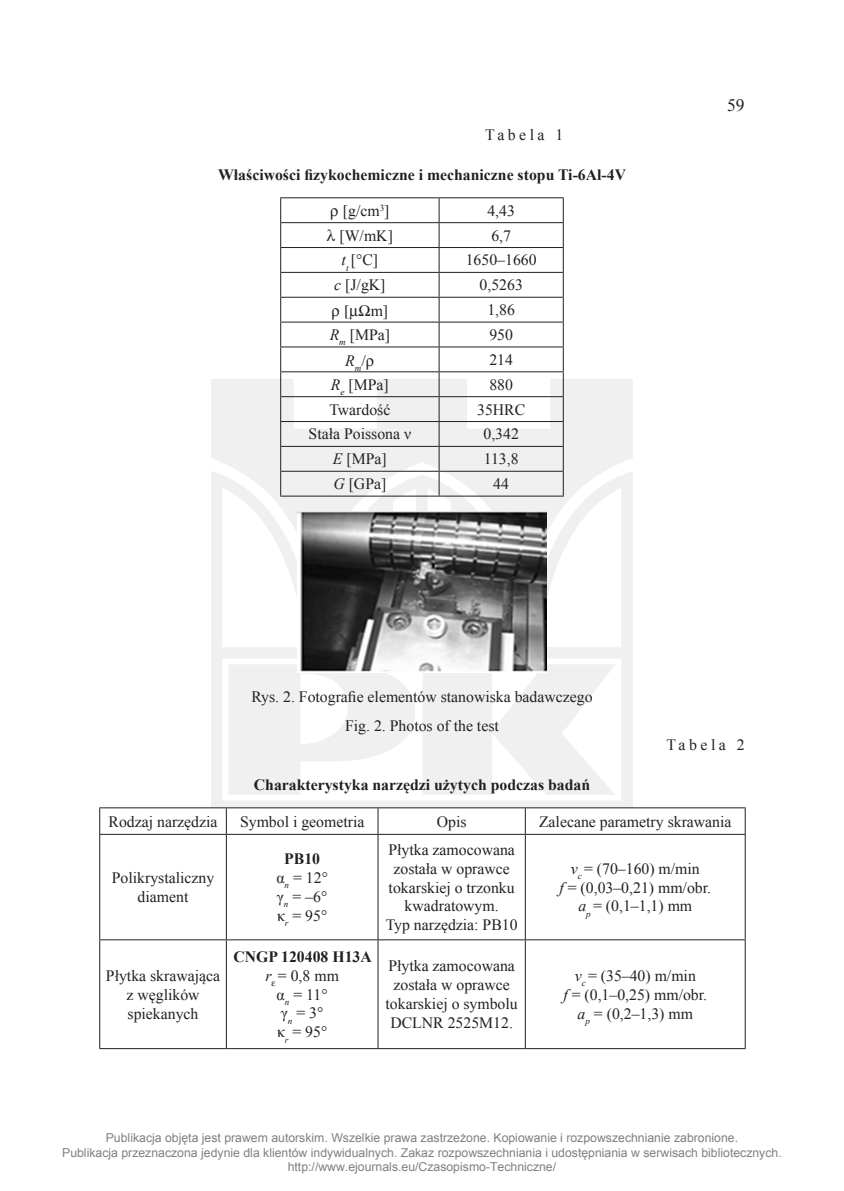
<style>
.page{position:relative;width:844px;height:1191px;background:#fff}
.page>*{position:absolute;margin:0;border:0;box-sizing:border-box;transform-origin:0 0}
.t1{font:17.5px "Times New Roman";color:#231f20}
.tekst_podstawowy_wci{font:15.75px/18.9px "Times New Roman";color:#231f20;text-align:center}
.nad_tablicą_cz{font:700 15.75px "Times New Roman";color:#231f20}
.ryc__cz{font:15.75px "Times New Roman";color:#231f20}
.tekst_podstawowy_wci-2{font:700 15.75px "Times New Roman";color:#231f20}
.tablica_cz{font:15.75px "Times New Roman";letter-spacing:.22em;color:#231f20}
.Normal_Standardowy1{font:15.75px "Times New Roman";color:#231f20}
.tekst_podstawowy_wci-3{font:italic 15.75px "Times New Roman";color:#231f20}
.t2{font:12.25px/14.7px "Arial";color:#808080;text-align:center}
.s1{font-style:italic}
.s2{font-style:normal}
</style>
<div class="page">
<svg style="left:211px;top:379px;width:421px;height:428px;fill:#eff0ef"></svg>
<hr style="left:280px;top:197px;width:159px;height:1px;background:#231f20">
<hr style="left:439px;top:197px;width:124px;height:1px;background:#231f20">
<hr style="left:280px;top:222px;width:159px;height:1px;background:#231f20">
<hr style="left:439px;top:222px;width:124px;height:1px;background:#231f20">
<hr style="left:280px;top:247px;width:159px;height:1px;background:#231f20">
<hr style="left:439px;top:247px;width:124px;height:1px;background:#231f20">
<hr style="left:280px;top:272px;width:159px;height:1px;background:#231f20">
<hr style="left:439px;top:272px;width:124px;height:1px;background:#231f20">
<hr style="left:280px;top:297px;width:159px;height:1px;background:#231f20">
<hr style="left:439px;top:297px;width:124px;height:1px;background:#231f20">
<hr style="left:280px;top:322px;width:159px;height:1px;background:#231f20">
<hr style="left:439px;top:322px;width:124px;height:1px;background:#231f20">
<hr style="left:280px;top:346px;width:159px;height:1px;background:#231f20">
<hr style="left:439px;top:346px;width:124px;height:1px;background:#231f20">
<hr style="left:280px;top:371px;width:159px;height:1px;background:#231f20">
<hr style="left:439px;top:371px;width:124px;height:1px;background:#231f20">
<hr style="left:280px;top:396px;width:159px;height:1px;background:#231f20">
<hr style="left:439px;top:396px;width:124px;height:1px;background:#231f20">
<hr style="left:280px;top:421px;width:159px;height:1px;background:#231f20">
<hr style="left:439px;top:421px;width:124px;height:1px;background:#231f20">
<hr style="left:280px;top:446px;width:159px;height:1px;background:#231f20">
<hr style="left:439px;top:446px;width:124px;height:1px;background:#231f20">
<hr style="left:280px;top:471px;width:159px;height:1px;background:#231f20">
<hr style="left:439px;top:471px;width:124px;height:1px;background:#231f20">
<hr style="left:280px;top:495px;width:159px;height:1px;background:#231f20">
<hr style="left:439px;top:495px;width:124px;height:1px;background:#231f20">
<svg style="left:280px;top:198px;width:1px;height:297px"></svg>
<svg style="left:438px;top:198px;width:1px;height:297px"></svg>
<svg style="left:562px;top:198px;width:1px;height:297px"></svg>
<img style="left:297px;top:512px;width:249px;height:160px">
<hr style="left:99px;top:807px;width:127px;height:1px;background:#231f20">
<hr style="left:226px;top:807px;width:152px;height:1px;background:#231f20">
<hr style="left:378px;top:807px;width:147px;height:1px;background:#231f20">
<hr style="left:525px;top:807px;width:220px;height:1px;background:#231f20">
<hr style="left:99px;top:834px;width:127px;height:1px;background:#231f20">
<hr style="left:226px;top:834px;width:152px;height:1px;background:#231f20">
<hr style="left:378px;top:834px;width:147px;height:1px;background:#231f20">
<hr style="left:525px;top:834px;width:220px;height:1px;background:#231f20">
<hr style="left:99px;top:939px;width:127px;height:1px;background:#231f20">
<hr style="left:226px;top:939px;width:152px;height:1px;background:#231f20">
<hr style="left:378px;top:939px;width:147px;height:1px;background:#231f20">
<hr style="left:525px;top:939px;width:220px;height:1px;background:#231f20">
<hr style="left:99px;top:1048px;width:127px;height:1px;background:#231f20">
<hr style="left:226px;top:1048px;width:152px;height:1px;background:#231f20">
<hr style="left:378px;top:1048px;width:147px;height:1px;background:#231f20">
<hr style="left:525px;top:1048px;width:220px;height:1px;background:#231f20">
<hr style="left:99px;top:834px;width:1px;height:105px;background:#231f20">
<hr style="left:99px;top:940px;width:1px;height:108px;background:#231f20">
<svg style="left:99px;top:808px;width:646px;height:26px"></svg>
<hr style="left:226px;top:834px;width:1px;height:105px;background:#231f20">
<hr style="left:377px;top:834px;width:1px;height:105px;background:#231f20">
<hr style="left:524px;top:834px;width:1px;height:105px;background:#231f20">
<hr style="left:744px;top:834px;width:1px;height:105px;background:#231f20">
<hr style="left:226px;top:940px;width:1px;height:108px;background:#231f20">
<hr style="left:377px;top:940px;width:1px;height:108px;background:#231f20">
<hr style="left:524px;top:940px;width:1px;height:108px;background:#231f20">
<hr style="left:744px;top:940px;width:1px;height:108px;background:#231f20">
<p class="tablica_cz" style="left:485px;top:124px;width:80px">Tabela 1</p>
<p class="nad_tablicą_cz" style="left:218px;top:164px;width:409px">Właściwości fizykochemiczne i mechaniczne stopu Ti-6Al-4V</p>
<p class="tekst_podstawowy_wci" style="left:343px;top:201px;width:48px">[g/cm<sup>3</sup>]</p>
<p class="tekst_podstawowy_wci" style="left:487px;top:201px;width:29px">4,43</p>
<p class="tekst_podstawowy_wci" style="left:339px;top:226px;width:55px">[W/mK]</p>
<p class="tekst_podstawowy_wci" style="left:491px;top:226px;width:21px">6,7</p>
<p class="tekst_podstawowy_wci" style="left:341px;top:250px;width:38px"><span class="s1">t</span><sub>t</sub> [°C]</p>
<p class="tekst_podstawowy_wci" style="left:465px;top:250px;width:72px">1650–1660</p>
<p class="tekst_podstawowy_wci" style="left:334px;top:275px;width:53px"><span class="s1">c</span> [J/gK]</p>
<p class="tekst_podstawowy_wci" style="left:479px;top:275px;width:45px">0,5263</p>
<p class="tekst_podstawowy_wci" style="left:370px;top:301px;width:19px">m]</p>
<p class="tekst_podstawowy_wci" style="left:487px;top:300px;width:29px">1,86</p>
<p class="tekst_podstawowy_wci" style="left:329px;top:325px;width:62px"><span class="s1">R</span><sub>m</sub> [MPa]</p>
<p class="tekst_podstawowy_wci" style="left:489px;top:325px;width:25px">950</p>
<p class="tekst_podstawowy_wci-3" style="left:345px;top:349px;width:22px">R<sub>m</sub><span class="s2">/</span></p>
<p class="tekst_podstawowy_wci" style="left:489px;top:350px;width:25px">214</p>
<p class="tekst_podstawowy_wci" style="left:331px;top:375px;width:59px"><span class="s1">R</span><sub>e</sub> [MPa]</p>
<p class="tekst_podstawowy_wci" style="left:489px;top:375px;width:25px">880</p>
<p class="tekst_podstawowy_wci" style="left:329px;top:399px;width:62px">Twardość</p>
<p class="tekst_podstawowy_wci" style="left:477px;top:399px;width:50px">35HRC</p>
<p class="tekst_podstawowy_wci" style="left:308px;top:424px;width:104px">Stała Poissona ν</p>
<p class="tekst_podstawowy_wci" style="left:483px;top:424px;width:37px">0,342</p>
<p class="tekst_podstawowy_wci" style="left:333px;top:449px;width:55px"><span class="s1">E</span> [MPa]</p>
<p class="tekst_podstawowy_wci" style="left:483px;top:449px;width:36px">113,8</p>
<p class="tekst_podstawowy_wci" style="left:333px;top:474px;width:54px"><span class="s1">G</span> [GPa]</p>
<p class="tekst_podstawowy_wci" style="left:493px;top:474px;width:17px">44</p>
<p class="t1" style="left:727px;top:94px;width:19px">59</p>
<p class="ryc__cz" style="left:251px;top:686px;width:343px">Rys. 2. Fotografie elementów stanowiska badawczego</p>
<p class="ryc__cz" style="left:345px;top:715px;width:155px">Fig. 2. Photos of the test</p>
<p class="nad_tablicą_cz" style="left:254px;top:773px;width:337px">Charakterystyka narzędzi użytych podczas badań</p>
<p class="tablica_cz" style="left:666px;top:734px;width:80px">Tabela 2</p>
<p class="tekst_podstawowy_wci" style="left:108px;top:811px;width:110px">Rodzaj narzędzia</p>
<p class="tekst_podstawowy_wci" style="left:240px;top:811px;width:126px">Symbol i geometria</p>
<p class="tekst_podstawowy_wci" style="left:436px;top:811px;width:31px">Opis</p>
<p class="tekst_podstawowy_wci" style="left:539px;top:811px;width:194px">Zalecane parametry skrawania</p>
<p class="tekst_podstawowy_wci" style="left:112px;top:868px;width:104px">Polikrystaliczny diament</p>
<p class="tekst_podstawowy_wci" style="left:106px;top:965px;width:116px">Płytka skrawająca z węglików spiekanych</p>
<p class="tekst_podstawowy_wci-2" style="left:284px;top:848px;width:37px">PB10</p>
<p class="tekst_podstawowy_wci" style="left:276px;top:868px;width:53px">α<sub>n</sub> = 12°</p>
<p class="tekst_podstawowy_wci" style="left:277px;top:887px;width:52px">γ<sub>n</sub> = –6°</p>
<p class="Normal_Standardowy1" style="left:277px;top:905px;width:52px">κ<sub>r</sub> = 95°</p>
<p class="tekst_podstawowy_wci-2" style="left:233px;top:945px;width:140px">CNGP 120408 H13A</p>
<p class="tekst_podstawowy_wci" style="left:265px;top:965px;width:75px"><span class="s1">r</span> = 0,8 mm</p>
<p class="tekst_podstawowy_wci" style="left:276px;top:984px;width:53px">α<sub>n</sub> = 11°</p>
<p class="tekst_podstawowy_wci" style="left:281px;top:1003px;width:44px">γ<sub>n</sub> = 3°</p>
<p class="tekst_podstawowy_wci" style="left:277px;top:1022px;width:52px">κ<sub>r</sub> = 95°</p>
<p class="tekst_podstawowy_wci" style="left:388px;top:839px;width:128px">Płytka zamocowana została w oprawce tokarskiej o trzonku kwadratowym.</p>
<p class="tekst_podstawowy_wci" style="left:385px;top:915px;width:133px">Typ narzędzia: PB10</p>
<p class="tekst_podstawowy_wci" style="left:570px;top:858px;width:130px"><span class="s1">v</span><sub>c</sub> = (70–160) m/min</p>
<p class="tekst_podstawowy_wci" style="left:559px;top:877px;width:153px"><span class="s1">f</span> = (0,03–0,21) mm/obr.</p>
<p class="tekst_podstawowy_wci" style="left:578px;top:896px;width:115px"><span class="s1">a</span><sub>p</sub> = (0,1–1,1) mm</p>
<p class="tekst_podstawowy_wci" style="left:385px;top:956px;width:134px">Płytka zamocowana została w oprawce tokarskiej o symbolu<br>DCLNR 2525M12.</p>
<p class="tekst_podstawowy_wci" style="left:574px;top:965px;width:123px"><span class="s1">v</span><sub>c</sub> = (35–40) m/min</p>
<p class="tekst_podstawowy_wci" style="left:563px;top:984px;width:145px"><span class="s1">f</span> = (0,1–0,25) mm/obr.</p>
<p class="tekst_podstawowy_wci" style="left:577px;top:1003px;width:117px"><span class="s1">a</span><sub>p</sub> = (0,2–1,3) mm</p>
<p class="t2" style="left:62px;top:1130px;width:721px">Publikacja objęta jest prawem autorskim. Wszelkie prawa zastrzeżone. Kopiowanie i rozpowszechnianie zabronione.<br>Publikacja przeznaczona jedynie dla klientów indywidualnych. Zakaz rozpowszechniania i udostępniania w serwisach bibliotecznych. http://www.ejournals.eu/Czasopismo-Techniczne/</p>
</div>
